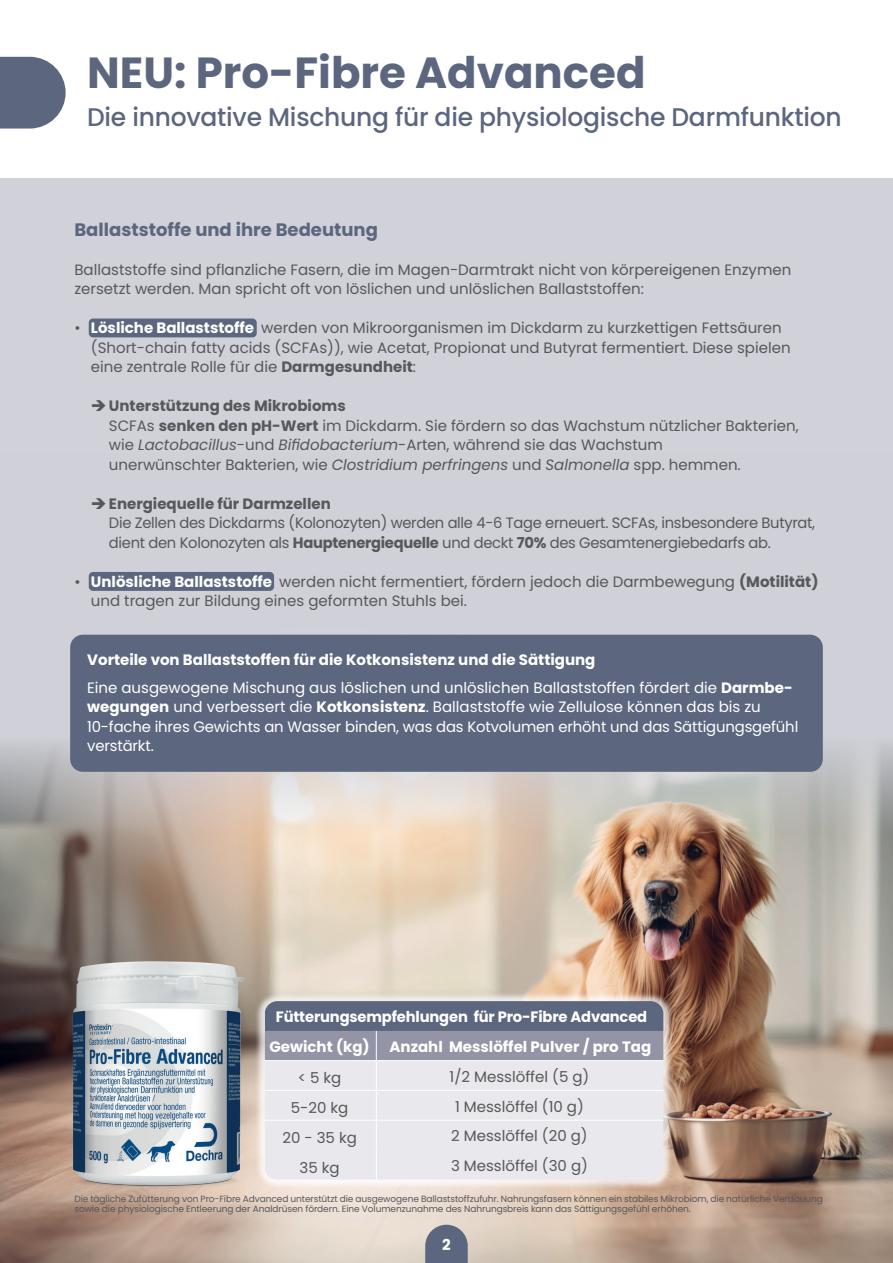
<style>
.page{position:relative;width:893px;height:1263px;background:#fff}
.page>*{position:absolute;margin:0;border:0;box-sizing:border-box;transform-origin:0 0}
.t1{font:700 43.5px "Poppins";color:#5c677f}
.t2{font:500 25.5px "Poppins";letter-spacing:-.01em;color:#5c677f}
.t3{font:700 18px "Poppins";color:#5c677f}
.t4{font:15px/19.5px "Poppins";color:#57585a}
.t5{font:15px/19.5px "Poppins";color:#fff}
.t6{font:15px/19.5px "Poppins";letter-spacing:-.02em;color:#57585a}
.t7{font:700 15px/29.1px "Poppins";letter-spacing:-.01em;color:#fff}
.t8{font:9px/10.5px "Poppins";letter-spacing:-.01em;color:#57585a}
.s1{font-weight:700;color:#fff}
.s2{font-weight:700}
.s3{font-style:italic}
</style>
<div class="page">
<div style="left:0;top:179px;width:893px;height:1084px;background:#d0d1d9"></div>
<img style="left:0;top:572px;width:893px;height:691px">
<svg style="left:425px;top:1225px;width:43px;height:38px;background:#6d7588"></svg>
<img style="left:6px;top:925px;width:300px;height:300px">
<svg style="left:0;top:57px;width:66px;height:72px;background:#707a8f"></svg>
<div style="left:70px;top:635px;width:753px;height:137px;background:#5c677f;border-radius:13px"></div>
<div style="left:255px;top:991px;width:418px;height:198px;background:#fff;opacity:.75"></div>
<div style="left:265px;top:1001px;width:398px;height:30px;background:#5c677f"></div>
<div style="left:265px;top:1121px;width:398px;height:59px;background:#e9e8ec"></div>
<svg style="left:265px;top:1031px;width:398px;height:89px;background:#ccccd4"></svg>
<hr style="left:376px;top:1120px;width:1px;height:30px;background:#fff">
<hr style="left:376px;top:1150px;width:1px;height:30px;background:#fff">
<hr style="left:265px;top:1060px;width:111px;height:1px;background:#fff">
<hr style="left:376px;top:1060px;width:287px;height:1px;background:#fff">
<hr style="left:265px;top:1090px;width:111px;height:1px;background:#fff">
<hr style="left:376px;top:1090px;width:287px;height:1px;background:#fff">
<hr style="left:265px;top:1120px;width:111px;height:1px;background:#fff">
<hr style="left:376px;top:1120px;width:287px;height:1px;background:#fff">
<div style="left:89px;top:318px;width:168px;height:19px;background:#5c677f;border-radius:4px"></div>
<div style="left:89px;top:572px;width:185px;height:19px;background:#5c677f;border-radius:4px"></div>
<h1 class="t1" style="left:87px;top:48px;width:560px">NEU: Pro-Fibre Advanced</h1>
<h2 class="t2" style="left:87px;top:102px;width:756px">Die innovative Mischung für die physiologische Darmfunktion</h2>
<p class="t3" style="left:74px;top:219px;width:305px">Ballaststoffe und ihre Bedeutung</p>
<p class="t4" style="left:74px;top:260px;width:718px">Ballaststoffe sind pflanzliche Fasern, die im Magen-Darmtrakt nicht von körpereigenen Enzymen zersetzt werden. Man spricht oft von löslichen und unlöslichen Ballaststoffen:</p>
<p class="t4" style="left:91px;top:318px;width:701px;text-indent:-16px">• <span class="s1">Lösliche Ballaststoffe</span> werden von Mikroorganismen im Dickdarm zu kurzkettigen Fettsäuren (Short-chain fatty acids (SCFAs)), wie Acetat, Propionat und Butyrat fermentiert. Diese spielen eine zentrale Rolle für die <span class="s2">Darmgesundheit</span>:</p>
<p class="t4" style="left:109px;top:396px;width:691px;text-indent:-18px">➔<span class="s2">Unterstützung des Mikrobioms<br></span>SCFAs <span class="s2">senken den pH-Wert</span> im Dickdarm. Sie fördern so das Wachstum nützlicher Bakterien, wie <span class="s3">Lactobacillus</span>-und <span class="s3">Bifidobacterium</span>-Arten, während sie das Wachstum<br>unerwünschter Bakterien, wie <span class="s3">Clostridium perfringens</span> und <span class="s3">Salmonella</span> spp. hemmen.</p>
<p class="t6" style="left:109px;top:494px;width:708px;text-indent:-18px">➔<span class="s2">Energiequelle für Darmzellen<br></span>Die Zellen des Dickdarms (Kolonozyten) werden alle 4-6 Tage erneuert. SCFAs, insbesondere Butyrat, dient den Kolonozyten als <span class="s2">Hauptenergiequelle</span> und deckt <span class="s2">70%</span> des Gesamtenergiebedarfs ab.</p>
<p class="t4" style="left:91px;top:572px;width:729px;text-indent:-16px">• <span class="s1">Unlösliche Ballaststoffe</span> werden nicht fermentiert, fördern jedoch die Darmbewegung <span class="s2">(Motilität) </span>und tragen zur Bildung eines geformten Stuhls bei.</p>
<p class="t5" style="left:87px;top:646px;width:707px;line-height:28px"><span class="s2">Vorteile von Ballaststoffen für die Kotkonsistenz und die Sättigung<br></span>Eine ausgewogene Mischung aus löslichen und unlöslichen Ballaststoffen fördert die <span class="s2">Darmbe-</span></p>
<p class="t5" style="left:87px;top:697px;width:713px"><span class="s2">wegungen</span> und verbessert die <span class="s2">Kotkonsistenz</span>. Ballaststoffe wie Zellulose können das bis zu<br>10-fache ihres Gewichts an Wasser binden, was das Kotvolumen erhöht und das Sättigungsgefühl verstärkt.</p>
<p class="t7" style="left:269px;top:1003px;width:379px;text-indent:6px">Fütterungsempfehlungen für Pro-Fibre Advanced<br>Gewicht (kg)</p>
<p class="t7" style="left:389px;top:1032px;width:263px">Anzahl Messlöffel Pulver / pro Tag</p>
<p class="t4" style="left:298px;top:1068px;width:45px">&lt; 5 kg</p>
<p class="t4" style="left:450px;top:1067px;width:141px">1/2 Messlöffel (5 g)</p>
<p class="t4" style="left:291px;top:1098px;width:59px">5-20 kg</p>
<p class="t4" style="left:455px;top:1097px;width:130px">1 Messlöffel (10 g)</p>
<p class="t4" style="left:282px;top:1128px;width:76px">20 - 35 kg</p>
<p class="t4" style="left:451px;top:1126px;width:138px">2 Messlöffel (20 g)</p>
<p class="t4" style="left:300px;top:1158px;width:42px">35 kg</p>
<p class="t4" style="left:451px;top:1156px;width:138px">3 Messlöffel (30 g)</p>
<p class="t8" style="left:74px;top:1193px;width:750px">Die tägliche Zufütterung von Pro-Fibre Advanced unterstützt die ausgewogene Ballaststoffzufuhr. Nahrungsfasern können ein stabiles Mikrobiom, die natürliche Verdauung sowie die physiologische Entleerung der Analdrüsen fördern. Eine Volumenzunahme des Nahrungsbreis kann das Sättigungsgefühl erhöhen.</p>
<p class="t7" style="left:442px;top:1231px;width:10px">2</p>
</div>
